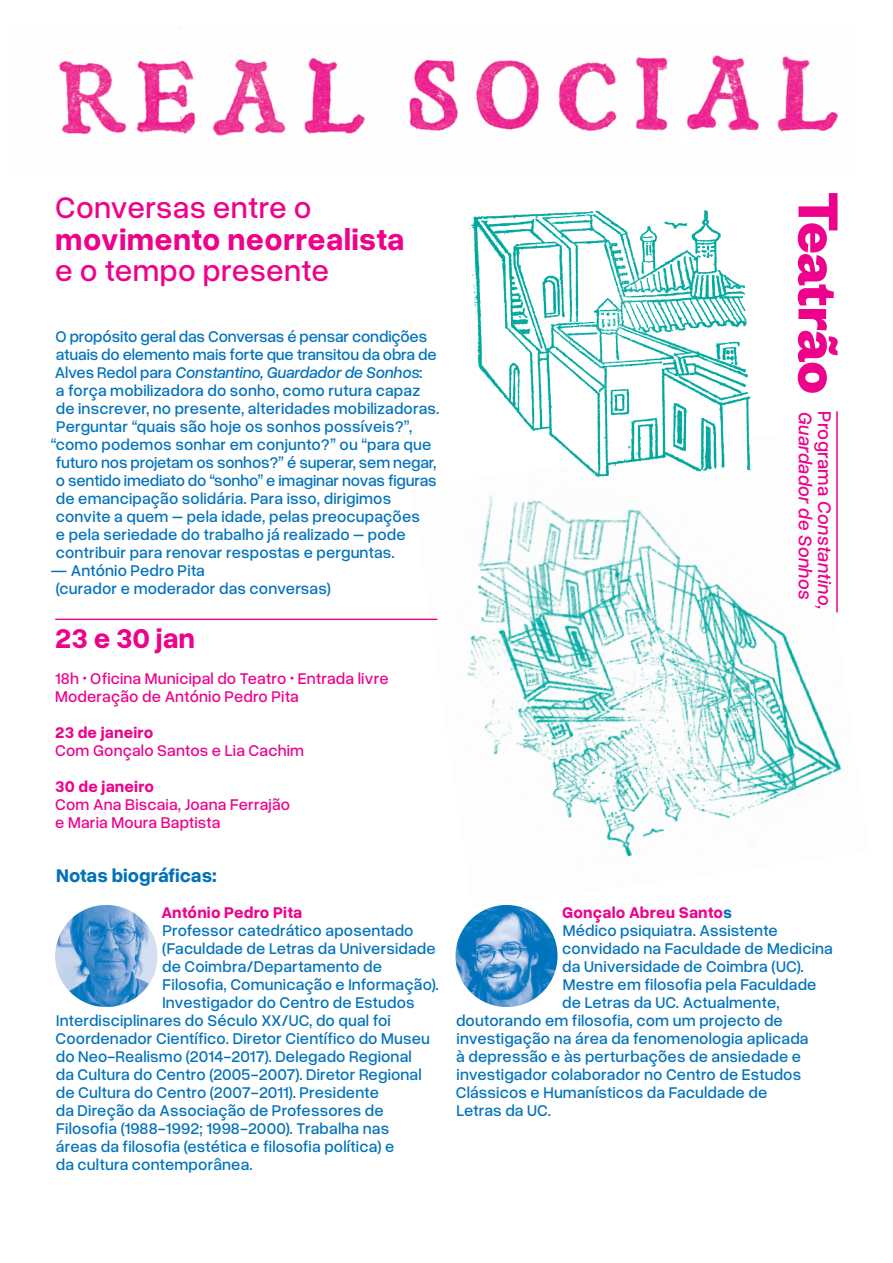
<style>
.page{position:relative;width:893px;height:1263px;background:#fff}
.page>*{position:absolute;margin:0;border:0;box-sizing:border-box;transform-origin:0 0}
.Body{font:500 31.5px "Overused Grotesk";letter-spacing:.01em;color:#ed028c}
.Body-2{font:700 31.5px "Overused Grotesk";letter-spacing:.01em;color:#ed028c}
.Date{font:700 28.8px "Overused Grotesk";color:#ed028c}
.Category{font:italic 500 19.5px/19.5px "Overused Grotesk";letter-spacing:.005em;color:#ed028c}
.Heading_Baseline{font:700 19.5px "Overused Grotesk";color:#0072bc}
.Body_Baseline{font:500 16.5px "Overused Grotesk";letter-spacing:.01em;color:#0072bc}
.Body_Baseline-2{font:500 16.5px "Overused Grotesk";letter-spacing:-.01em;color:#0072bc}
.Body_Baseline-3{font:500 16.5px "Overused Grotesk";letter-spacing:.01em;color:#ed028c}
.Body_Baseline-4{font:700 16.5px "Overused Grotesk";letter-spacing:.01em;color:#ed028c}
.Body_Baseline-5{font:italic 500 16.5px "Overused Grotesk";letter-spacing:-.01em;color:#0072bc}
.s1{font-style:normal}
.s2{color:#0072bc}
</style>
<div class="page">
<img style="left:59px;top:26px;width:780px;height:110px">
<img style="left:469px;top:192px;width:282px;height:237px">
<img style="left:411px;top:429px;width:431px;height:479px">
<hr style="left:55px;top:619px;width:382px;height:1px;background:#ed028c">
<hr style="left:836px;top:411px;width:2px;height:201px;background:#ed028c">
<svg style="left:798px;top:193px;width:40px;height:200px"></svg>
<img style="left:55px;top:905px;width:102px;height:102px;border-radius:51px">
<img style="left:455px;top:905px;width:103px;height:102px;border-radius:51px">
<p class="Body" style="left:55px;top:184px;width:258px">Conversas entre o</p>
<p class="Body-2" style="left:55px;top:214px;width:351px">movimento neorrealista</p>
<p class="Body" style="left:55px;top:247px;width:276px">e o tempo presente</p>
<p class="Body_Baseline-2" style="left:56px;top:324px;width:373px">O propósito geral das Conversas é pensar condições</p>
<p class="Body_Baseline-2" style="left:56px;top:342px;width:382px">atuais do elemento mais forte que transitou da obra de</p>
<p class="Body_Baseline-5" style="left:55px;top:360px;width:369px"><span class="s1">Alves Redol para</span> Constantino, Guardador de Sonhos<span class="s1">:</span></p>
<p class="Body_Baseline" style="left:56px;top:378px;width:366px">a força mobilizadora do sonho, como rutura capaz</p>
<p class="Body_Baseline" style="left:56px;top:396px;width:385px">de inscrever, no presente, alteridades mobilizadoras.</p>
<p class="Body_Baseline" style="left:56px;top:414px;width:358px">Perguntar “quais são hoje os sonhos possíveis?”,</p>
<p class="Body_Baseline" style="left:51px;top:432px;width:382px">“como podemos sonhar em conjunto?” ou “para que</p>
<p class="Body_Baseline-2" style="left:56px;top:450px;width:382px">futuro nos projetam os sonhos?” é superar, sem negar,</p>
<p class="Body_Baseline-2" style="left:56px;top:468px;width:382px">o sentido imediato do “sonho” e imaginar novas figuras</p>
<p class="Body_Baseline" style="left:56px;top:486px;width:337px">de emancipação solidária. Para isso, dirigimos</p>
<p class="Body_Baseline" style="left:56px;top:504px;width:366px">convite a quem – pela idade, pelas preocupações</p>
<p class="Body_Baseline" style="left:56px;top:522px;width:351px">e pela seriedade do trabalho já realizado – pode</p>
<p class="Body_Baseline" style="left:56px;top:540px;width:340px">contribuir para renovar respostas e perguntas.</p>
<p class="Body_Baseline" style="left:51px;top:558px;width:156px">— António Pedro Pita</p>
<p class="Body_Baseline" style="left:56px;top:576px;width:276px">(curador e moderador das conversas)</p>
<p class="Date" style="left:55px;top:616px;width:141px">23 e 30 jan</p>
<p class="Body_Baseline-3" style="left:55px;top:666px;width:335px">18h • Oficina Municipal do Teatro • Entrada livre</p>
<p class="Body_Baseline-3" style="left:55px;top:684px;width:245px">Moderação de António Pedro Pita</p>
<p class="Body_Baseline-4" style="left:55px;top:720px;width:100px">23 de janeiro</p>
<p class="Body_Baseline-3" style="left:55px;top:738px;width:250px">Com Gonçalo Santos e Lia Cachim</p>
<p class="Body_Baseline-4" style="left:55px;top:774px;width:100px">30 de janeiro</p>
<p class="Body_Baseline-3" style="left:55px;top:792px;width:236px">Com Ana Biscaia, Joana Ferrajão</p>
<p class="Body_Baseline-3" style="left:55px;top:810px;width:167px">e Maria Moura Baptista</p>
<p class="Heading_Baseline" style="left:56px;top:860px;width:162px">Notas biográficas:</p>
<p class="Body_Baseline-4" style="left:161px;top:900px;width:142px">António Pedro Pita</p>
<p class="Body_Baseline" style="left:163px;top:918px;width:252px">Professor catedrático aposentado</p>
<p class="Body_Baseline" style="left:162px;top:936px;width:275px">(Faculdade de Letras da Universidade</p>
<p class="Body_Baseline" style="left:162px;top:954px;width:221px">de Coimbra/Departamento de</p>
<p class="Body_Baseline" style="left:163px;top:972px;width:278px">Filosofia, Comunicação e Informação).</p>
<p class="Body_Baseline" style="left:163px;top:990px;width:254px">Investigador do Centro de Estudos</p>
<p class="Body_Baseline" style="left:56px;top:1008px;width:336px">Interdisciplinares do Século XX/UC, do qual foi</p>
<p class="Body_Baseline" style="left:56px;top:1026px;width:376px">Coordenador Científico. Diretor Científico do Museu</p>
<p class="Body_Baseline" style="left:56px;top:1044px;width:358px">do Neo-Realismo (2014-2017). Delegado Regional</p>
<p class="Body_Baseline" style="left:56px;top:1062px;width:367px">da Cultura do Centro (2005-2007). Diretor Regional</p>
<p class="Body_Baseline" style="left:56px;top:1080px;width:325px">de Cultura do Centro (2007-2011). Presidente</p>
<p class="Body_Baseline" style="left:56px;top:1098px;width:329px">da Direção da Associação de Professores de</p>
<p class="Body_Baseline" style="left:56px;top:1116px;width:335px">Filosofia (1988-1992; 1998-2000). Trabalha nas</p>
<p class="Body_Baseline" style="left:56px;top:1134px;width:340px">áreas da filosofia (estética e filosofia política) e</p>
<p class="Body_Baseline" style="left:56px;top:1152px;width:199px">da cultura contemporânea.</p>
<p class="Category" style="left:836px;top:411px;width:199px;rotate:90deg"><span class="s1">Programa</span> Constantino,<br>Guardador de Sonhos</p>
<p class="Body_Baseline-4" style="left:562px;top:900px;width:172px">Gonçalo Abreu Santo<span class="s2">s</span></p>
<p class="Body_Baseline" style="left:563px;top:918px;width:216px">Médico psiquiatra. Assistente</p>
<p class="Body_Baseline" style="left:562px;top:936px;width:272px">convidado na Faculdade de Medicina</p>
<p class="Body_Baseline" style="left:562px;top:954px;width:243px">da Universidade de Coimbra (UC).</p>
<p class="Body_Baseline" style="left:563px;top:972px;width:255px">Mestre em filosofia pela Faculdade</p>
<p class="Body_Baseline" style="left:562px;top:990px;width:219px">de Letras da UC. Actualmente,</p>
<p class="Body_Baseline" style="left:456px;top:1008px;width:328px">doutorando em filosofia, com um projecto de</p>
<p class="Body_Baseline" style="left:457px;top:1026px;width:354px">investigação na área da fenomenologia aplicada</p>
<p class="Body_Baseline" style="left:456px;top:1044px;width:346px">à depressão e às perturbações de ansiedade e</p>
<p class="Body_Baseline" style="left:457px;top:1062px;width:346px">investigador colaborador no Centro de Estudos</p>
<p class="Body_Baseline" style="left:456px;top:1080px;width:313px">Clássicos e Humanísticos da Faculdade de</p>
<p class="Body_Baseline" style="left:456px;top:1098px;width:96px">Letras da UC.</p>
</div>
